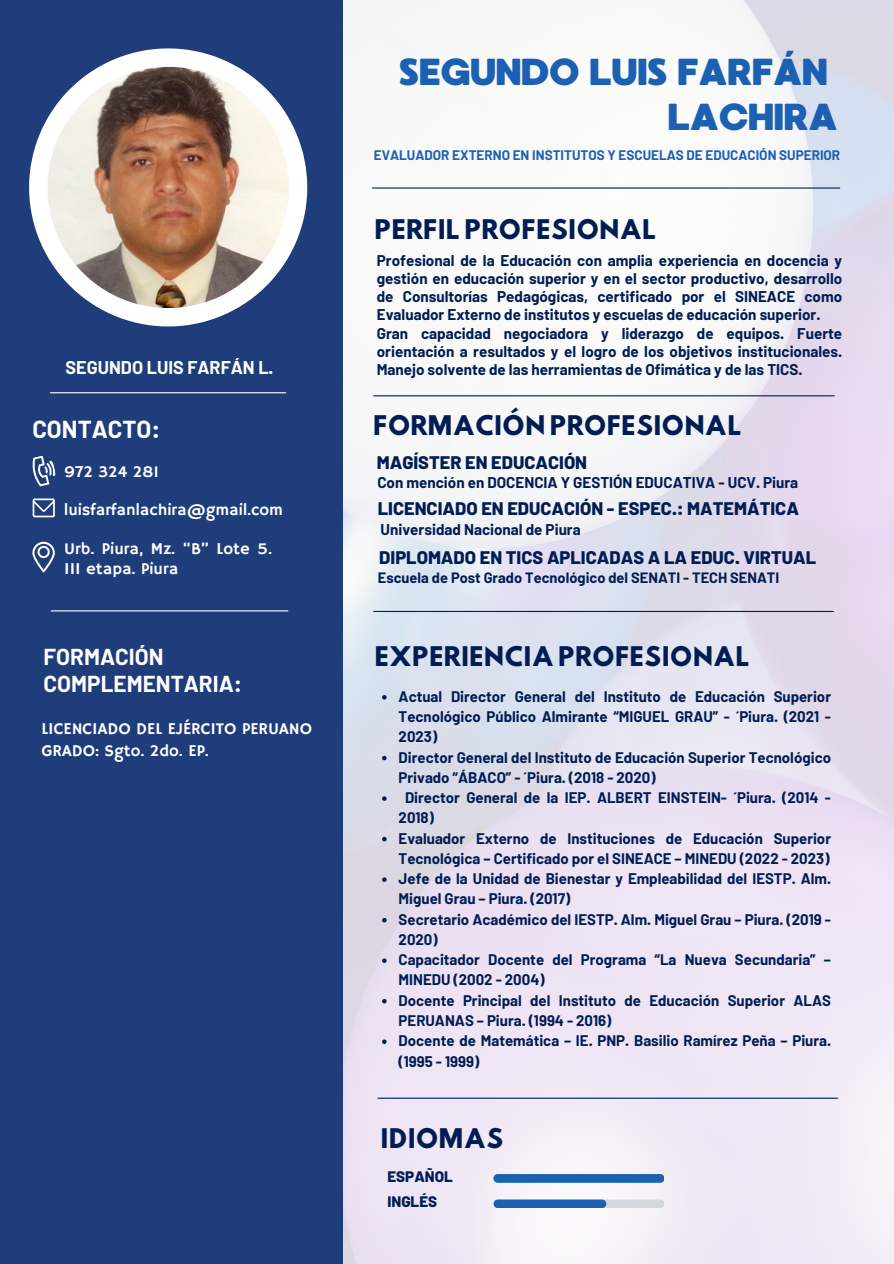
<style>
.page{position:relative;width:894px;height:1264px;background:#fff}
.page>*{position:absolute;margin:0;border:0;box-sizing:border-box;transform-origin:0 0}
.t1{font:37.5px/45px "MADE Waffle Soft";letter-spacing:-.045em;color:#1c60b4;text-align:right}
.t2{font:24px "Hussar Bd";color:#021d54}
.t3{font:700 24px "Barlow";color:#fff}
.t4{font:700 22.5px/27px "Barlow";color:#fff}
.t5{font:800 18.15px "Barlow";color:#021d54}
.t6{font:700 18px "Barlow";color:#fff}
.t7{font:16.5px/20.2px "Hammersmith One";color:#fff}
.t8{font:700 15.15px/18px "Barlow";color:#021d54;text-align:justify}
.t9{font:800 15.15px "Barlow";color:#021d54}
.t10{font:700 15px/20.2px "Barlow";color:#021d54}
.t11{font:700 14.7px "Barlow";color:#021d54}
.t12{font:700 13.5px "Barlow";color:#1c60b4}
</style>
<div class="page">
<img style="left:342px;top:0;width:551px;height:1263px">
<div style="left:0;top:0;width:342px;height:1263px;background:#1f3d7b"></div>
<svg style="left:29px;top:48px;width:278px;height:278px"></svg>
<img style="left:47px;top:67px;width:242px;height:241px">
<div style="left:493px;top:1174px;width:171px;height:8px;background:#1c60b4;border-radius:4px"></div>
<div style="left:493px;top:1199px;width:171px;height:8px;background:#d4d7db;border-radius:4px"></div>
<div style="left:493px;top:1199px;width:113px;height:8px;background:#1c60b4;border-radius:4px"></div>
<svg style="left:32px;top:542px;width:23px;height:30px"></svg>
<svg style="left:33px;top:498px;width:22px;height:19px"></svg>
<svg style="left:32px;top:456px;width:24px;height:31px"></svg>
<hr style="left:372px;top:187px;width:467px;height:1px;background:#021d54">
<hr style="left:373px;top:395px;width:461px;height:1px;background:#021d54">
<hr style="left:373px;top:611px;width:460px;height:1px;background:#021d54">
<hr style="left:378px;top:1097px;width:459px;height:1px;background:#021d54">
<hr style="left:51px;top:610px;width:237px;height:1px;background:#fff">
<hr style="left:50px;top:392px;width:235px;height:1px;background:#fff">
<svg style="left:382px;top:695px;width:4px;height:4px"></svg>
<svg style="left:382px;top:755px;width:4px;height:5px"></svg>
<svg style="left:382px;top:796px;width:4px;height:4px"></svg>
<svg style="left:382px;top:836px;width:4px;height:5px"></svg>
<svg style="left:382px;top:877px;width:4px;height:4px"></svg>
<svg style="left:382px;top:917px;width:4px;height:5px"></svg>
<svg style="left:382px;top:958px;width:4px;height:4px"></svg>
<svg style="left:382px;top:998px;width:4px;height:5px"></svg>
<svg style="left:382px;top:1039px;width:4px;height:4px"></svg>
<p class="t6" style="left:66px;top:356px;width:209px">SEGUNDO LUIS FARFÁN L.</p>
<p class="t3" style="left:32px;top:414px;width:129px">CONTACTO:</p>
<p class="t7" style="left:64px;top:463px;width:96px">972 324 281</p>
<p class="t7" style="left:64px;top:500px;width:220px">luisfarfanlachira@gmail.com</p>
<p class="t7" style="left:64px;top:539px;width:209px">Urb. Piura, Mz. “B” Lote 5.<br>III etapa. Piura</p>
<p class="t4" style="left:44px;top:642px;width:200px">FORMACIÓN<br>COMPLEMENTARIA:</p>
<p class="t7" style="left:41px;top:719px;width:272px">LICENCIADO DEL EJÉRCITO PERUANO</p>
<p class="t7" style="left:41px;top:741px;width:169px">GRADO: Sgto. 2do. EP.</p>
<p class="t1" style="left:398px;top:50px;width:441px">SEGUNDO LUIS FARFÁN<br>LACHIRA</p>
<p class="t12" style="left:374px;top:146px;width:468px">EVALUADOR EXTERNO EN INSTITUTOS Y ESCUELAS DE EDUCACIÓN SUPERIOR</p>
<p class="t2" style="left:374px;top:218px;width:283px">PERFIL PROFESIONAL</p>
<p class="t8" style="left:376px;top:251px;width:467px">Profesional de la Educación con amplia experiencia en docencia y gestión en educación superior y en el sector productivo, desarrollo de Consultorías Pedagógicas, certificado por el SINEACE como Evaluador Externo de institutos y escuelas de educación superior.</p>
<p class="t8" style="left:376px;top:323px;width:467px">Gran capacidad negociadora y liderazgo de equipos. Fuerte orientación a resultados y el logro de los objetivos institucionales.<br>Manejo solvente de las herramientas de Ofimática y de las TICS.</p>
<p class="t2" style="left:373px;top:413px;width:370px">FORMACIÓN PROFESIONAL</p>
<p class="t5" style="left:376px;top:451px;width:212px">MAGÍSTER EN EDUCACIÓN</p>
<p class="t8" style="left:377px;top:473px;width:422px">Con mención en DOCENCIA Y GESTIÓN EDUCATIVA - UCV. Piura</p>
<p class="t5" style="left:378px;top:496px;width:422px">LICENCIADO EN EDUCACIÓN - ESPEC.: MATEMÁTICA</p>
<p class="t8" style="left:380px;top:520px;width:202px">Universidad Nacional de Piura</p>
<p class="t5" style="left:379px;top:545px;width:438px">DIPLOMADO EN TICS APLICADAS A LA EDUC. VIRTUAL</p>
<p class="t11" style="left:378px;top:568px;width:403px">Escuela de Post Grado Tecnológico del SENATI - TECH SENATI</p>
<p class="t2" style="left:374px;top:644px;width:377px">EXPERIENCIA PROFESIONAL</p>
<p class="t10" style="left:398px;top:685px;width:434px;text-align:justify">Actual Director General del Instituto de Educación Superior Tecnológico Público Almirante “MIGUEL GRAU” - ´Piura. (2021 - 2023)</p>
<p class="t10" style="left:398px;top:746px;width:434px">Director General del Instituto de Educación Superior Tecnológico<br>Privado “ÁBACO” - ´Piura. (2018 - 2020)</p>
<p class="t10" style="left:398px;top:787px;width:434px;text-indent:6px">Director General de la IEP. ALBERT EINSTEIN- ´Piura. (2014 -<br>2018)</p>
<p class="t10" style="left:398px;top:827px;width:434px">Evaluador Externo de Instituciones de Educación Superior<br>Tecnológica – Certificado por el SINEACE – MINEDU (2022 - 2023)</p>
<p class="t10" style="left:398px;top:868px;width:434px">Jefe de la Unidad de Bienestar y Empleabilidad del IESTP. Alm.<br>Miguel Grau – Piura. (2017)</p>
<p class="t10" style="left:398px;top:908px;width:434px">Secretario Académico del IESTP. Alm. Miguel Grau – Piura. (2019 -<br>2020)</p>
<p class="t10" style="left:398px;top:949px;width:434px">Capacitador Docente del Programa “La Nueva Secundaria” –<br>MINEDU (2002 - 2004)</p>
<p class="t10" style="left:398px;top:989px;width:434px">Docente Principal del Instituto de Educación Superior ALAS<br>PERUANAS – Piura. (1994 - 2016)</p>
<p class="t10" style="left:398px;top:1030px;width:434px">Docente de Matemática – IE. PNP. Basilio Ramírez Peña – Piura. (1995 - 1999)</p>
<p class="t2" style="left:380px;top:1126px;width:124px">IDIOMAS</p>
<p class="t9" style="left:387px;top:1166px;width:67px">ESPAÑOL</p>
<p class="t9" style="left:387px;top:1191px;width:51px">INGLÉS</p>
</div>
